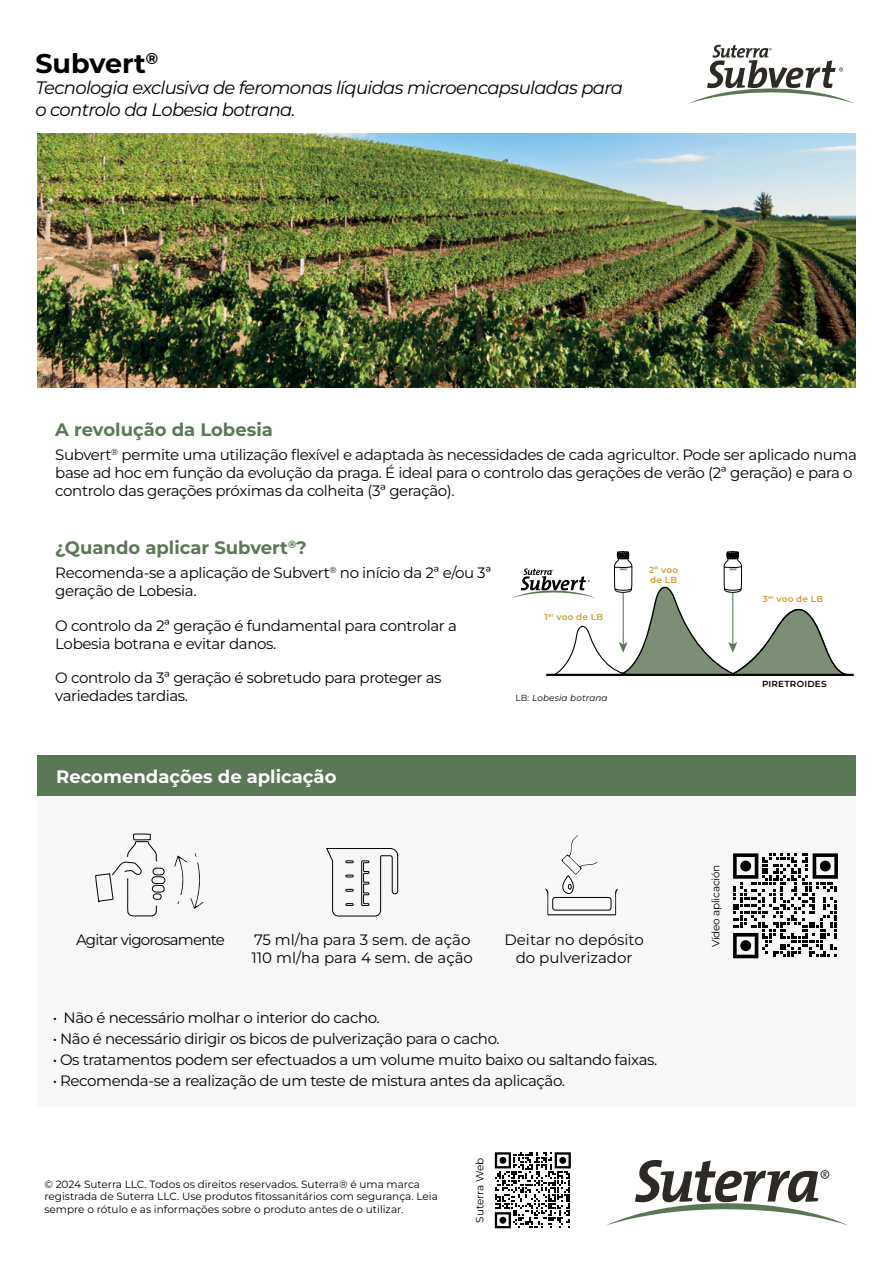
<style>
.page{position:relative;width:893px;height:1263px;background:#fff}
.page>*{position:absolute;margin:0;border:0;box-sizing:border-box;transform-origin:0 0}
.t1{font:700 27px "Montserrat";color:#000}
.t2{font:italic 18px/21.6px "Montserrat";letter-spacing:-.035em;color:#000}
.t3{font:700 18px "Montserrat";color:#5a7756}
.t4{font:700 18px "Montserrat";color:#fff}
.t5{font:15px/18px "Montserrat";letter-spacing:-.025em;color:#000}
.t6{font:15px/18px "Montserrat";color:#000;text-align:center}
.t7{font:15px "Montserrat";letter-spacing:-.05em;color:#000}
.t8{font:10.5px/12.6px "Montserrat";color:#000}
.t9{font:10.5px "Montserrat";letter-spacing:-.025em;color:#000}
.t10{font:600 8.85px/10.5px "Montserrat";letter-spacing:.025em;color:#d09e2b}
.t11{font:italic 8.85px "Montserrat";letter-spacing:.015em;color:#000}
.t12{font:600 8.85px "Montserrat";letter-spacing:.025em;color:#000}
.s1{font-style:normal}
</style>
<div class="page">
<div style="left:37px;top:755px;width:819px;height:352px;background:#f7f7f7"></div>
<div style="left:37px;top:755px;width:819px;height:41px;background:#5a7756"></div>
<img style="left:37px;top:133px;width:818px;height:255px">
<svg style="left:733px;top:853px;width:105px;height:105px"></svg>
<div style="left:740px;top:861px;width:11px;height:10px;background:#000;border-radius:50%"></div>
<div style="left:820px;top:861px;width:11px;height:10px;background:#000;border-radius:50%"></div>
<div style="left:740px;top:940px;width:11px;height:11px;background:#000;border-radius:50%"></div>
<svg style="left:495px;top:1152px;width:76px;height:76px"></svg>
<div style="left:499px;top:1157px;width:7px;height:7px;background:#000;border-radius:50%"></div>
<div style="left:559px;top:1157px;width:7px;height:7px;background:#000;border-radius:50%"></div>
<div style="left:499px;top:1217px;width:7px;height:7px;background:#000;border-radius:50%"></div>
<svg style="left:174px;top:853px;width:29px;height:56px"></svg>
<svg style="left:95px;top:833px;width:71px;height:83px"></svg>
<svg style="left:545px;top:835px;width:73px;height:81px"></svg>
<svg style="left:326px;top:848px;width:72px;height:68px"></svg>
<hr style="left:546px;top:674px;width:308px;height:2px;background:#000">
<svg style="left:512px;top:551px;width:337px;height:125px"></svg>
<svg style="left:688px;top:45px;width:167px;height:59px"></svg>
<svg style="left:606px;top:1160px;width:242px;height:66px"></svg>
<h1 class="t1" style="left:35px;top:45px;width:124px">Subvert<sup>®</sup></h1>
<p class="t2" style="left:35px;top:76px;width:589px">Tecnologia exclusiva de feromonas líquidas microencapsuladas para o controlo da Lobesia botrana.</p>
<p class="t3" style="left:55px;top:418px;width:219px">A revolução da Lobesia</p>
<p class="t5" style="left:55px;top:445px;width:803px">Subvert<sup>®</sup> permite uma utilização flexível e adaptada às necessidades de cada agricultor. Pode ser aplicado numa base ad hoc em função da evolução da praga. É ideal para o controlo das gerações de verão (2ª geração) e para o controlo das gerações próximas da colheita (3ª geração).</p>
<p class="t3" style="left:55px;top:536px;width:253px">¿Quando aplicar Subvert<sup>®</sup>?</p>
<p class="t5" style="left:55px;top:564px;width:438px">Recomenda-se a aplicação de Subvert<sup>®</sup> no início da 2ª e/ou 3ª geração de Lobesia.</p>
<p class="t5" style="left:55px;top:616px;width:403px">O controlo da 2ª geração é fundamental para controlar a<br>Lobesia botrana e evitar danos.</p>
<p class="t5" style="left:55px;top:668px;width:388px">O controlo da 3ª geração é sobretudo para proteger as variedades tardias.</p>
<p class="t10" style="left:545px;top:611px;width:60px">1<sup>er</sup> voo de LB</p>
<p class="t11" style="left:515px;top:692px;width:94px"><span class="s1">LB:</span> Lobesia botrana</p>
<p class="t4" style="left:56px;top:764px;width:282px">Recomendações de aplicação</p>
<p class="t10" style="left:649px;top:564px;width:30px">2º voo de LB</p>
<p class="t6" style="left:251px;top:930px;width:223px;text-align:left">75 ml/ha para 3 sem. de ação<br>110 ml/ha para 4 sem. de ação</p>
<p class="t7" style="left:76px;top:929px;width:150px">Agitar vigorosamente</p>
<p class="t6" style="left:504px;top:930px;width:141px">Deitar no depósito do pulverizador</p>
<p class="t5" style="left:53px;top:1008px;width:328px">• Não é necessário molhar o interior do cacho.</p>
<p class="t5" style="left:53px;top:1029px;width:448px">• Não é necessário dirigir os bicos de pulverização para o cacho.</p>
<p class="t5" style="left:53px;top:1050px;width:606px">• Os tratamentos podem ser efectuados a um volume muito baixo ou saltando faixas.</p>
<p class="t5" style="left:53px;top:1071px;width:514px">• Recomenda-se a realização de um teste de mistura antes da aplicação.</p>
<p class="t8" style="left:44px;top:1177px;width:395px">© 2024 Suterra LLC. Todos os direitos reservados. Suterra® é uma marca registrada de Suterra LLC. Use produtos fitossanitários com segurança. Leia sempre o rótulo e as informações sobre o produto antes de o utilizar.</p>
<p class="t8" style="left:473px;top:1223px;width:67px;rotate:-90deg">Suterra Web</p>
<p class="t9" style="left:709px;top:947px;width:84px;rotate:-90deg">Vídeo aplicación</p>
<p class="t10" style="left:763px;top:593px;width:62px">3<sup>er</sup> voo de LB</p>
<p class="t12" style="left:762px;top:678px;width:66px">PIRETROIDES</p>
</div>
